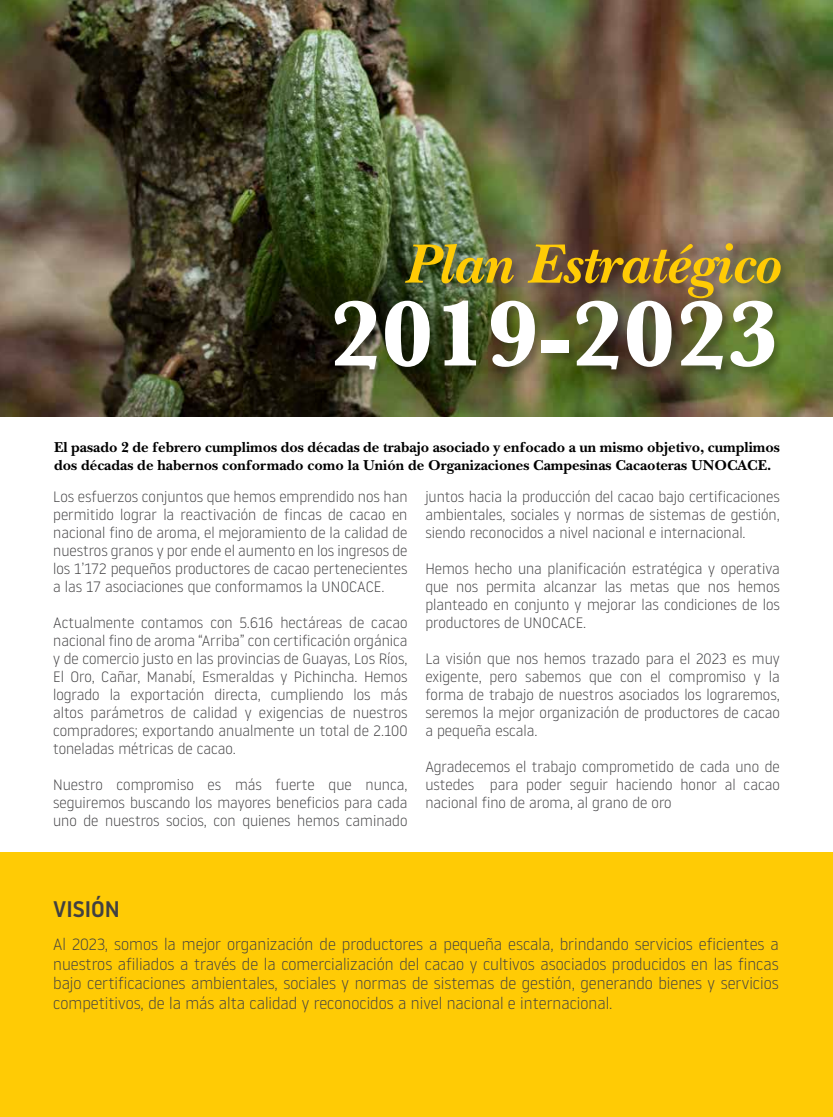
<style>
.page{position:relative;width:833px;height:1117px;background:#fff}
.page>*{position:absolute;margin:0;border:0;box-sizing:border-box;transform-origin:0 0}
.t1{font:700 96.38px "Baskerville";color:#fff}
.t2{font:italic 700 57.75px "New Baskerville Std";color:#ffcb05}
.t3{font:500 22.5px "Noway";color:#414042}
.t4{font:300 16.25px/19.5px "Noway";color:#414042;text-align:justify}
.t5{font:300 15px/18px "Noway";color:#414042;text-align:justify}
.t6{font:700 15px/18px "New Baskerville Std";color:#000}
</style>
<div class="page">
<div style="left:0;top:852px;width:833px;height:264px;background:#ffcb05"></div>
<img style="left:0;top:0;width:833px;height:416px">
<div style="left:333px;top:242px;width:459px;height:139px;background:#000;opacity:.25"></div>
<h2 class="t2" style="left:404px;top:231px;width:377px">Plan Estratégico</h2>
<h1 class="t1" style="left:329px;top:267px;width:452px">2019-2023</h1>
<p class="t6" style="left:54px;top:438px;width:727px">El pasado 2 de febrero cumplimos dos décadas de trabajo asociado y enfocado a un mismo objetivo, cumplimos dos décadas de habernos conformado como la Unión de Organizaciones Campesinas Cacaoteras UNOCACE.</p>
<p class="t5" style="left:53px;top:486px;width:356px">Los esfuerzos conjuntos que hemos emprendido nos han permitido lograr la reactivación de fincas de cacao en nacional fino de aroma, el mejoramiento de la calidad de nuestros granos y por ende el aumento en los ingresos de los 1’172 pequeños productores de cacao pertenecientes a las 17 asociaciones que conformamos la UNOCACE.</p>
<p class="t5" style="left:53px;top:612px;width:356px">Actualmente contamos con 5.616 hectáreas de cacao nacional fino de aroma “Arriba” con certificación orgánica y de comercio justo en las provincias de Guayas, Los Ríos, El Oro, Cañar, Manabí, Esmeraldas y Pichincha. Hemos logrado la exportación directa, cumpliendo los más altos parámetros de calidad y exigencias de nuestros compradores; exportando anualmente un total de 2.100 toneladas métricas de cacao.</p>
<p class="t5" style="left:53px;top:774px;width:356px">Nuestro compromiso es más fuerte que nunca, seguiremos buscando los mayores beneficios para cada uno de nuestros socios, con quienes hemos caminado</p>
<p class="t5" style="left:425px;top:486px;width:356px">juntos hacia la producción del cacao bajo certificaciones ambientales, sociales y normas de sistemas de gestión, siendo reconocidos a nivel nacional e internacional.</p>
<p class="t5" style="left:425px;top:558px;width:356px">Hemos hecho una planificación estratégica y operativa que nos permita alcanzar las metas que nos hemos planteado en conjunto y mejorar las condiciones de los productores de UNOCACE.</p>
<p class="t5" style="left:425px;top:648px;width:356px">La visión que nos hemos trazado para el 2023 es muy exigente, pero sabemos que con el compromiso y la forma de trabajo de nuestros asociados los lograremos, seremos la mejor organización de productores de cacao a pequeña escala.</p>
<p class="t5" style="left:425px;top:756px;width:356px">Agradecemos el trabajo comprometido de cada uno de ustedes para poder seguir haciendo honor al cacao nacional fino de aroma, al grano de oro</p>
<h3 class="t3" style="left:53px;top:893px;width:68px">VISIÓN</h3>
<p class="t4" style="left:53px;top:933px;width:727px">Al 2023, somos la mejor organización de productores a pequeña escala, brindando servicios eficientes a nuestros afiliados a través de la comercialización del cacao y cultivos asociados producidos en las fincas bajo certificaciones ambientales, sociales y normas de sistemas de gestión, generando bienes y servicios competitivos, de la más alta calidad y reconocidos a nivel nacional e internacional.</p>
</div>
